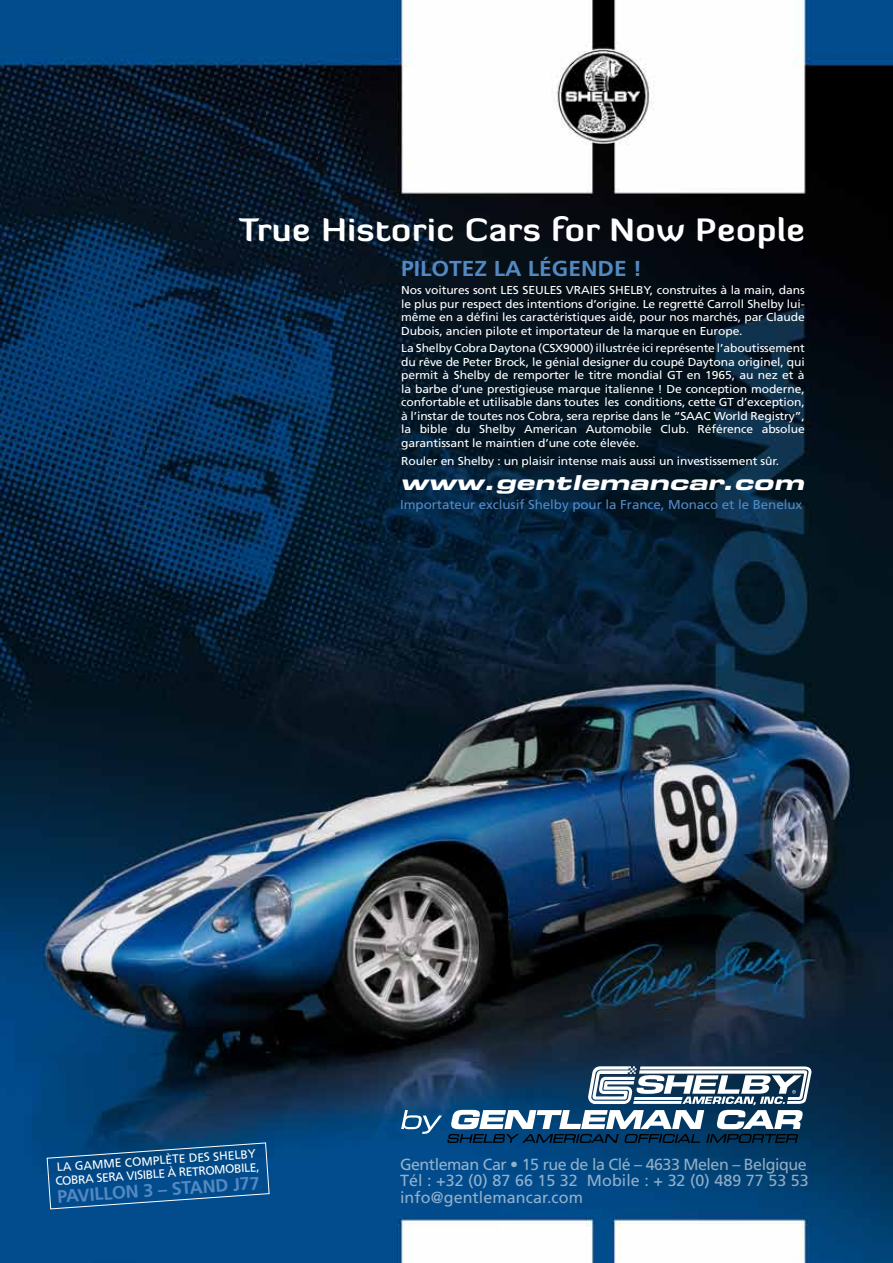
<style>
.page{position:relative;width:893px;height:1263px;background:#fff}
.page>*{position:absolute;margin:0;border:0;box-sizing:border-box;transform-origin:0 0}
.t1{font:700 31.5px "Diavlo";letter-spacing:.02em;color:#fff;scale:1.1 1}
.t2{font:700 21.6px "Frutiger";color:#5389c2;scale:1.06 1}
.t3{font:italic 20.55px "Eurostile Bold Extended Two";color:#fff;scale:1.22 1}
.t4{font:700 18px "Frutiger";color:#5389c2}
.t5{font:16.05px/16.5px "Frutiger";letter-spacing:.005em;color:#fff}
.t6{font:12.9px "Frutiger";letter-spacing:-.005em;color:#5389c2;scale:1.04 1}
.t7{font:12px/13.5px "Frutiger CE";color:#fff}
.t8{font:11.55px/13.5px "Frutiger";letter-spacing:-.01em;color:#fff;text-align:justify;scale:1.06 1}
</style>
<div class="page">
<img style="left:0;top:0;width:893px;height:1263px">
<svg style="left:401px;top:1066px;width:410px;height:77px"></svg>
<svg style="left:46px;top:1142px;width:224px;height:68px;background:#0a4f8b"></svg>
<h1 class="t1" style="left:239px;top:209px;width:516px">True Historic Cars for Now People</h1>
<h2 class="t2" style="left:401px;top:256px;width:229px">PILOTEZ LA LÉGENDE !</h2>
<p class="t8" style="left:401px;top:283px;width:382px">Nos voitures sont LES SEULES VRAIES SHELBY, construites à la main, dans le plus pur respect des intentions d’origine. Le regretté Carroll Shelby lui&shy;même en a défini les caractéristiques aidé, pour nos marchés, par Claude Dubois, ancien pilote et importateur de la marque en Europe.</p>
<p class="t8" style="left:401px;top:342px;width:382px">La Shelby Cobra Daytona (CSX9000) illustrée ici représente l’aboutissement du rêve de Peter Brock, le génial designer du coupé Daytona originel, qui permit à Shelby de remporter le titre mondial GT en 1965, au nez et à la barbe d’une prestigieuse marque italienne ! De conception moderne, confortable et utilisable dans toutes les conditions, cette GT d’exception, à l’instar de toutes nos Cobra, sera reprise dans le “SAAC World Registry”, la bible du Shelby American Automobile Club. Référence absolue garantissant le maintien d’une cote élevée.</p>
<p class="t8" style="left:401px;top:454px;width:358px">Rouler en Shelby : un plaisir intense mais aussi un investissement sûr.</p>
<h3 class="t3" style="left:400px;top:469px;width:338px">www.gentlemancar.com</h3>
<p class="t6" style="left:400px;top:497px;width:388px">Importateur exclusif Shelby pour la France, Monaco et le Benelux</p>
<p class="t7" style="left:54px;top:1161px;width:206px;rotate:-4deg">La gamme complète des Shelby<br>Cobra sera visible à Retromobile,</p>
<h3 class="t4" style="left:57px;top:1186px;width:43px;rotate:-4deg">Pa villon</h3>
<h3 class="t4" style="left:143px;top:1180px;width:49px;rotate:-4deg">3 – Stand</h3>
<h3 class="t5" style="left:400px;top:1156px;width:410px">Gentleman Car • 15 rue de la Clé – 4633 Melen – Belgique<br>Tél : +32 (0) 87 66 15 32 Mobile : + 32 (0) 489 77 53 53 info@gentlemancar.com</h3>
</div>
